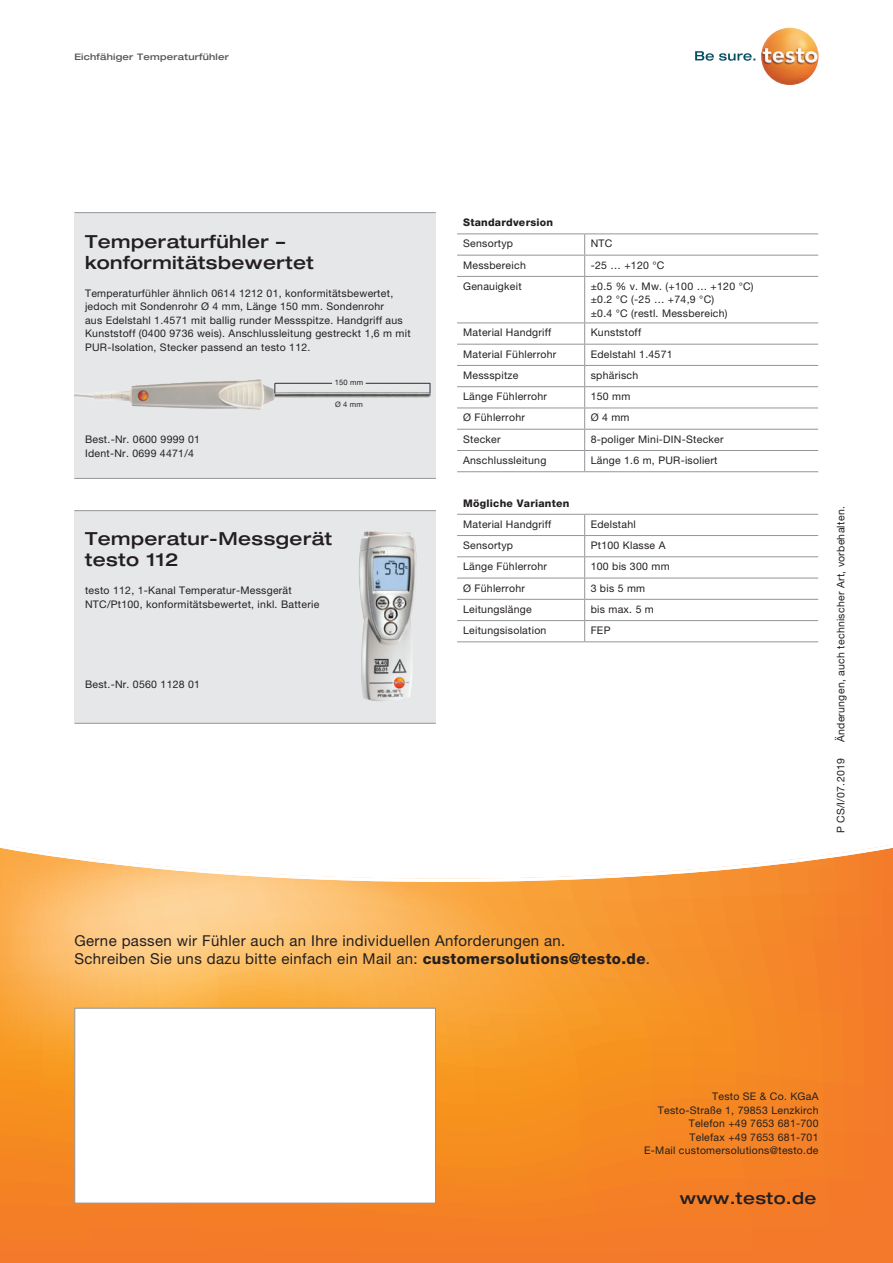
<style>
.page{position:relative;width:893px;height:1263px;background:#fff}
.page>*{position:absolute;margin:0;border:0;box-sizing:border-box;transform-origin:0 0}
.t1{font:500 expanded 18px/21px "Helvetica Neue LTW1 G";letter-spacing:.025em;color:#231f20}
.t2{font:500 expanded 16.5px "Helvetica Neue LTW1 G";letter-spacing:.025em;color:#231f20}
.t3{font:15px/18px "Helvetica Neue LTW1 G";letter-spacing:.025em;color:#231f20}
.t4{font:10.5px/13.5px "Helvetica Neue LTW1 G";letter-spacing:.025em;color:#231f20}
.t5{font:800 10.5px "Helvetica Neue LTW1 G";letter-spacing:.025em;color:#231f20}
.t6{font:500 expanded 9px "Helvetica Neue LTW1 G";letter-spacing:.025em;color:#57585a}
.t7{font:7.5px "Helvetica Neue LTW1 G";letter-spacing:.025em;color:#231f20}
.s1{font-weight:800}
</style>
<div class="page">
<svg style="left:0;top:845px;width:893px;height:418px"></svg>
<div style="left:74px;top:1008px;width:362px;height:195px;background:#fff;border:1px solid #939598"></div>
<div style="left:74px;top:213px;width:362px;height:265px;background:#e6e7e9"></div>
<hr style="left:74px;top:212px;width:362px;height:1px;background:#939598">
<hr style="left:74px;top:478px;width:362px;height:1px;background:#939598">
<img style="left:74px;top:379px;width:357px;height:31px">
<div style="left:74px;top:510px;width:362px;height:213px;background:#e6e7e9"></div>
<hr style="left:74px;top:510px;width:362px;height:1px;background:#939598">
<hr style="left:74px;top:723px;width:362px;height:1px;background:#939598">
<img style="left:359px;top:531px;width:58px;height:170px">
<svg style="left:695px;top:51px;width:60px;height:10px"></svg>
<img style="left:761px;top:28px;width:58px;height:57px;border-radius:29px">
<hr style="left:275px;top:383px;width:57px;height:1px;background:#272e3d">
<hr style="left:366px;top:383px;width:64px;height:1px;background:#272e3d">
<hr style="left:457px;top:255px;width:128px;height:1px;background:#939598">
<hr style="left:457px;top:276px;width:128px;height:1px;background:#939598">
<hr style="left:457px;top:322px;width:128px;height:1px;background:#939598">
<hr style="left:457px;top:344px;width:128px;height:1px;background:#939598">
<hr style="left:457px;top:365px;width:128px;height:1px;background:#939598">
<hr style="left:457px;top:386px;width:128px;height:1px;background:#939598">
<hr style="left:457px;top:408px;width:128px;height:1px;background:#939598">
<hr style="left:457px;top:429px;width:128px;height:1px;background:#939598">
<hr style="left:457px;top:450px;width:128px;height:1px;background:#939598">
<hr style="left:457px;top:471px;width:128px;height:1px;background:#939598">
<hr style="left:457px;top:535px;width:128px;height:1px;background:#939598">
<hr style="left:457px;top:556px;width:128px;height:1px;background:#939598">
<hr style="left:457px;top:578px;width:128px;height:1px;background:#939598">
<hr style="left:457px;top:599px;width:128px;height:1px;background:#939598">
<hr style="left:457px;top:620px;width:128px;height:1px;background:#939598">
<hr style="left:457px;top:641px;width:128px;height:1px;background:#939598">
<hr style="left:585px;top:255px;width:233px;height:1px;background:#939598">
<svg style="left:584px;top:234px;width:1px;height:42px"></svg>
<hr style="left:585px;top:276px;width:233px;height:1px;background:#939598">
<hr style="left:584px;top:277px;width:1px;height:45px;background:#939598">
<hr style="left:585px;top:322px;width:233px;height:1px;background:#939598">
<hr style="left:585px;top:344px;width:233px;height:1px;background:#939598">
<hr style="left:585px;top:365px;width:233px;height:1px;background:#939598">
<hr style="left:585px;top:386px;width:233px;height:1px;background:#939598">
<hr style="left:585px;top:408px;width:233px;height:1px;background:#939598">
<hr style="left:585px;top:429px;width:233px;height:1px;background:#939598">
<hr style="left:585px;top:450px;width:233px;height:1px;background:#939598">
<svg style="left:584px;top:323px;width:1px;height:148px"></svg>
<hr style="left:585px;top:471px;width:233px;height:1px;background:#939598">
<hr style="left:585px;top:535px;width:233px;height:1px;background:#939598">
<hr style="left:585px;top:556px;width:233px;height:1px;background:#939598">
<hr style="left:585px;top:578px;width:233px;height:1px;background:#939598">
<hr style="left:585px;top:599px;width:233px;height:1px;background:#939598">
<hr style="left:585px;top:620px;width:233px;height:1px;background:#939598">
<svg style="left:584px;top:515px;width:1px;height:126px"></svg>
<hr style="left:585px;top:641px;width:233px;height:1px;background:#939598">
<hr style="left:457px;top:514px;width:128px;height:1px;background:#939598">
<hr style="left:585px;top:514px;width:233px;height:1px;background:#939598">
<hr style="left:457px;top:233px;width:128px;height:1px;background:#939598">
<hr style="left:585px;top:233px;width:233px;height:1px;background:#939598">
<p class="t6" style="left:74px;top:51px;width:156px">Eichfähiger Temperaturfühler</p>
<h1 class="t1" style="left:85px;top:230px;width:230px">Temperaturfühler – konformitätsbewertet</h1>
<p class="t4" style="left:85px;top:286px;width:327px">Temperaturfühler ähnlich 0614 1212 01, konformitätsbewertet, jedoch mit Sondenrohr Ø 4 mm, Länge 150 mm. Sondenrohr<br>aus Edelstahl 1.4571 mit ballig runder Messspitze. Handgriff aus Kunststoff (0400 9736 weis). Anschlussleitung gestreckt 1,6 m mit PUR-Isolation, Stecker passend an testo 112.</p>
<p class="t4" style="left:85px;top:432px;width:117px">Best.-Nr. 0600 9999 01<br>Ident-Nr. 0699 4471/4</p>
<p class="t7" style="left:335px;top:378px;width:30px">150 mm</p>
<p class="t7" style="left:335px;top:400px;width:29px">Ø 4 mm</p>
<h1 class="t1" style="left:85px;top:528px;width:249px">Temperatur-Messgerät testo 112</h1>
<p class="t4" style="left:85px;top:584px;width:236px">testo 112, 1-Kanal Temperatur-Messgerät<br>NTC/Pt100, konformitätsbewertet, inkl. Batterie</p>
<p class="t4" style="left:85px;top:677px;width:117px">Best.-Nr. 0560 1128 01</p>
<p class="t5" style="left:463px;top:216px;width:92px">Standardversion</p>
<p class="t4" style="left:463px;top:237px;width:51px">Sensortyp</p>
<p class="t4" style="left:591px;top:237px;width:23px">NTC</p>
<p class="t4" style="left:463px;top:258px;width:64px">Messbereich</p>
<p class="t4" style="left:591px;top:258px;width:75px">-25 … +120 °C</p>
<p class="t4" style="left:463px;top:279px;width:60px">Genauigkeit</p>
<p class="t4" style="left:591px;top:279px;width:164px">±0.5 % v. Mw. (+100 … +120 °C) ±0.2 °C (-25 … +74,9 °C)<br>±0.4 °C (restl. Messbereich)</p>
<p class="t4" style="left:463px;top:326px;width:90px">Material Handgriff</p>
<p class="t4" style="left:591px;top:326px;width:52px">Kunststoff</p>
<p class="t4" style="left:463px;top:347px;width:95px">Material Fühlerrohr</p>
<p class="t4" style="left:591px;top:347px;width:83px">Edelstahl 1.4571</p>
<p class="t4" style="left:463px;top:368px;width:57px">Messspitze</p>
<p class="t4" style="left:591px;top:368px;width:49px">sphärisch</p>
<p class="t4" style="left:463px;top:390px;width:85px">Länge Fühlerrohr</p>
<p class="t4" style="left:591px;top:390px;width:41px">150 mm</p>
<p class="t4" style="left:463px;top:411px;width:63px">Ø Fühlerrohr</p>
<p class="t4" style="left:591px;top:411px;width:40px">Ø 4 mm</p>
<p class="t4" style="left:463px;top:432px;width:39px">Stecker</p>
<p class="t4" style="left:591px;top:432px;width:134px">8-poliger Mini-DIN-Stecker</p>
<p class="t4" style="left:463px;top:453px;width:85px">Anschlussleitung</p>
<p class="t4" style="left:591px;top:453px;width:128px">Länge 1.6 m, PUR-isoliert</p>
<p class="t5" style="left:463px;top:497px;width:108px">Mögliche Varianten</p>
<p class="t4" style="left:463px;top:517px;width:90px">Material Handgriff</p>
<p class="t4" style="left:591px;top:517px;width:47px">Edelstahl</p>
<p class="t4" style="left:463px;top:538px;width:51px">Sensortyp</p>
<p class="t4" style="left:591px;top:538px;width:76px">Pt100 Klasse A</p>
<p class="t4" style="left:463px;top:560px;width:85px">Länge Fühlerrohr</p>
<p class="t4" style="left:591px;top:560px;width:80px">100 bis 300 mm</p>
<p class="t4" style="left:463px;top:581px;width:63px">Ø Fühlerrohr</p>
<p class="t4" style="left:591px;top:581px;width:56px">3 bis 5 mm</p>
<p class="t4" style="left:463px;top:602px;width:70px">Leitungslänge</p>
<p class="t4" style="left:591px;top:602px;width:65px">bis max. 5 m</p>
<p class="t4" style="left:463px;top:623px;width:85px">Leitungsisolation</p>
<p class="t4" style="left:591px;top:623px;width:21px">FEP</p>
<h3 class="t3" style="left:74px;top:932px;width:577px">Gerne passen wir Fühler auch an Ihre individuellen Anforderungen an.<br>Schreiben Sie uns dazu bitte einfach ein Mail an: <span class="s1">customersolutions@testo.de</span>.</h3>
<p class="t4" style="left:834px;top:742px;width:237px;rotate:-90deg">Änderungen, auch technischer Art, vorbehalten.</p>
<p class="t4" style="left:834px;top:833px;width:77px;rotate:-90deg">P CS/I/07.2019</p>
<p class="t4" style="left:644px;top:1090px;width:176px;text-align:right">Testo SE &amp; Co. KGaA<br>Testo-Straße 1, 79853 Lenzkirch<br>Telefon +49 7653 681-700<br>Telefax +49 7653 681-701<br>E-Mail customersolutions@testo.de</p>
<h2 class="t2" style="left:680px;top:1187px;width:138px">www.testo.de</h2>
</div>
